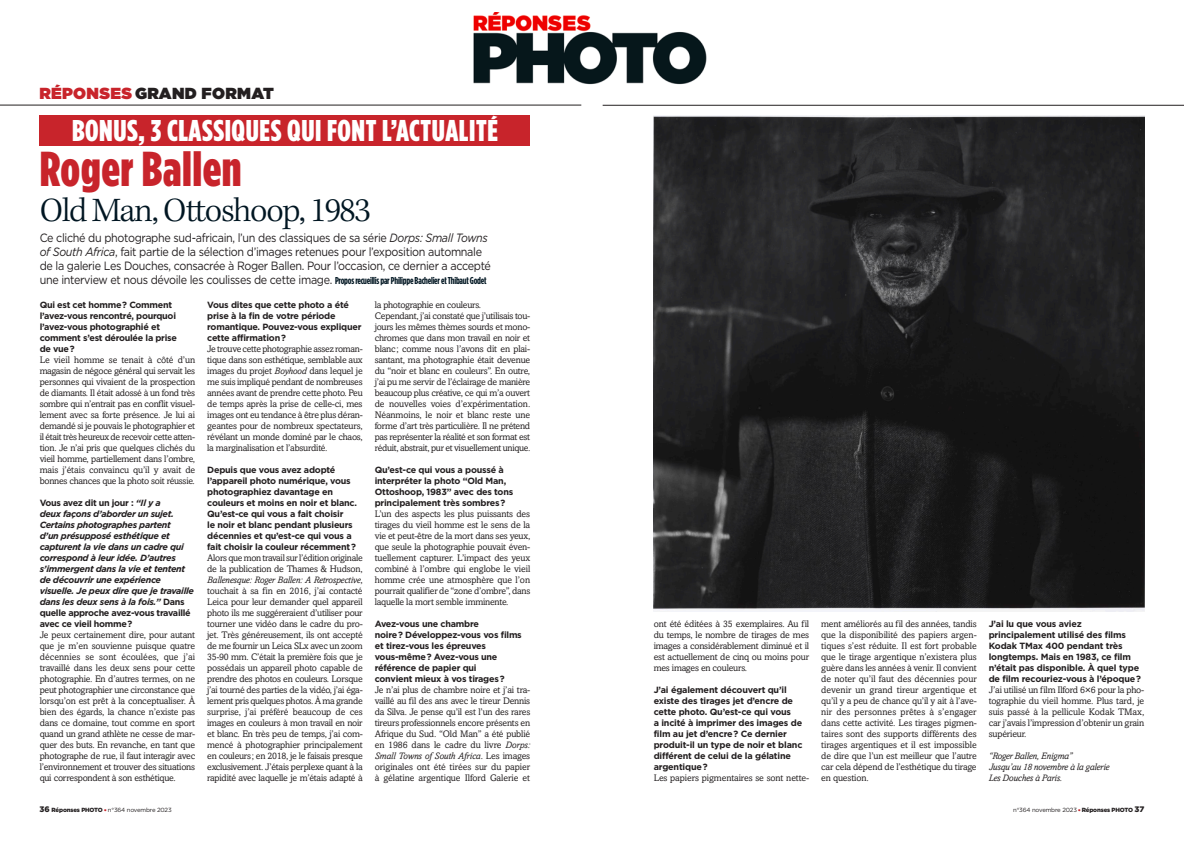
<style>
.page{position:relative;width:1191px;height:842px;background:#fff}
.page>*{position:absolute;margin:0;border:0;box-sizing:border-box;transform-origin:0 0}
.t1{font:900 49px "Gotham Condensed";letter-spacing:.01em;color:#c8242b}
.t2{font:300 35px "Kepler Std";letter-spacing:-.04em;color:#011622}
.t3{font:900 30px "Gotham Condensed";letter-spacing:.02em;color:#fff}
.t4{font:900 16px "Gotham";letter-spacing:.02em;color:#231f20}
.t5{font:12px/14px "Gotham";letter-spacing:-.03em;color:#231f20;scale:.9 1}
.t6{font:9.5px/11px "Amasis MT Pro";letter-spacing:-.025em;color:#231f20;text-align:justify}
.t7{font:italic 9.5px/11px "Amasis MT Pro";letter-spacing:-.025em;color:#231f20}
.t8{font:700 9px/11px "Gotham";letter-spacing:-.025em;color:#231f20}
.t9{font:italic 700 9px/11px "Gotham";letter-spacing:-.035em;color:#231f20}
.t10{font:6px "Gotham";letter-spacing:-.025em;color:#231f20}
.s1{color:#c8242b}
.s2{font-style:italic}
.s3{font-family:"Gotham Condensed";font-weight:700;font-size:10px;color:#011622}
.s4{font-style:normal}
.s5{font-weight:900;font-size:8px}
.s6{font-weight:900}
.s7{font-size:8px;color:#c8242b}
</style>
<div class="page">
<hr style="left:0;top:105px;width:581px;height:1px;background:#231f20">
<div style="left:40px;top:115px;width:490px;height:30px;background:#c8242b"></div>
<hr style="left:602px;top:105px;width:582px;height:1px;background:#231f20">
<img style="left:653px;top:115px;width:491px;height:496px">
<img style="left:473px;top:12px;width:234px;height:73px">
<h3 class="t4" style="left:39px;top:82px;width:236px"><span class="s1">RÉPONSES</span> GRAND FORMAT</h3>
<h3 class="t3" style="left:72px;top:112px;width:427px">BONUS, 3 CLASSIQUES QUI FONT L’ACTUALITÉ</h3>
<h1 class="t1" style="left:40px;top:140px;width:203px">Roger Ballen</h1>
<h2 class="t2" style="left:40px;top:191px;width:332px">Old Man, Ottoshoop, 1983</h2>
<p class="t5" style="left:40px;top:231px;width:503px">Ce cliché du photographe sud-africain, l’un des classiques de sa série <span class="s2">Dorps: Small Towns of South Africa</span>, fait partie de la sélection d’images retenues pour l’exposition automnale de la galerie Les Douches, consacrée à Roger Ballen. Pour l’occasion, ce dernier a accepté une interview et nous dévoile les coulisses de cette image. <span class="s3">Propos recueillis par Philippe Bachelier et Thibaut Godet</span></p>
<p class="t8" style="left:40px;top:299px;width:139px">Qui est cet homme ? Comment l’avez-vous rencontré, pourquoi l’avez-vous photographié et comment s’est déroulée la prise de vue ?</p>
<p class="t6" style="left:40px;top:354px;width:157px">Le vieil homme se tenait à côté d’un magasin de négoce général qui servait les personnes qui vivaient de la prospection de diamants. Il était adossé à un fond très sombre qui n’entrait pas en conflit visuel&shy;lement avec sa forte présence. Je lui ai demandé si je pouvais le photographier et il était très heureux de recevoir cette atten&shy;tion. Je n’ai pris que quelques clichés du vieil homme, partiellement dans l’ombre, mais j’étais convaincu qu’il y avait de bonnes chances que la photo soit réussie.</p>
<p class="t9" style="left:40px;top:497px;width:156px"><span class="s4">Vous avez dit un jour :</span> “Il y a<br>deux façons d’aborder un sujet.<br>Certains photographes partent<br>d’un présupposé esthétique et capturent la vie dans un cadre qui correspond à leur idée. D’autres s’immergent dans la vie et tentent de découvrir une expérience visuelle. Je peux dire que je travaille dans les deux sens à la fois.” <span class="s4">Dans quelle approche avez-vous travaillé avec ce vieil homme ?</span></p>
<p class="t6" style="left:40px;top:629px;width:157px">Je peux certainement dire, pour autant que je m’en souvienne puisque quatre décennies se sont écoulées, que j’ai travaillé dans les deux sens pour cette photographie. En d’autres termes, on ne peut photographier une circonstance que lorsqu’on est prêt à la conceptualiser. À bien des égards, la chance n’existe pas dans ce domaine, tout comme en sport quand un grand athlète ne cesse de mar&shy;quer des buts. En revanche, en tant que photographe de rue, il faut interagir avec l’environnement et trouver des situations qui correspondent à son esthétique.</p>
<p class="t10" style="left:39px;top:806px;width:134px"><span class="s5">36</span> <span class="s6">Réponses PHOTO</span><span class="s7">•</span>n°364 novembre 2023</p>
<p class="t8" style="left:207px;top:299px;width:156px">Vous dites que cette photo a été prise à la fin de votre période romantique. Pouvez-vous expliquer cette affirmation ?</p>
<p class="t6" style="left:207px;top:343px;width:157px">Je trouve cette photographie assez roman&shy;tique dans son esthétique, semblable aux images du projet <span class="s2">Boyhood</span> dans lequel je me suis impliqué pendant de nombreuses années avant de prendre cette photo. Peu de temps après la prise de celle-ci, mes images ont eu tendance à être plus déran&shy;geantes pour de nombreux spectateurs, révélant un monde dominé par le chaos, la marginalisation et l’absurdité.</p>
<p class="t8" style="left:207px;top:464px;width:151px">Depuis que vous avez adopté l’appareil photo numérique, vous photographiez davantage en couleurs et moins en noir et blanc.<br>Qu’est-ce qui vous a fait choisir<br>le noir et blanc pendant plusieurs décennies et qu’est-ce qui vous a fait choisir la couleur récemment ?</p>
<p class="t6" style="left:207px;top:552px;width:157px">Alors que mon travail sur l’édition originale de la publication de Thames &amp; Hudson, <span class="s2">Ballenesque: Roger Ballen: A Retrospective</span>, touchait à sa fin en 2016, j’ai contacté Leica pour leur demander quel appareil photo ils me suggéreraient d’utiliser pour tourner une vidéo dans le cadre du pro&shy;jet. Très généreusement, ils ont accepté de me fournir un Leica SLx avec un zoom 35-90 mm. C’était la première fois que je possédais un appareil photo capable de prendre des photos en couleurs. Lorsque j’ai tourné des parties de la vidéo, j’ai éga&shy;lement pris quelques photos. À ma grande surprise, j’ai préféré beaucoup de ces images en couleurs à mon travail en noir et blanc. En très peu de temps, j’ai com&shy;mencé à photographier principalement en couleurs ; en 2018, je le faisais presque exclusivement. J’étais perplexe quant à la rapidité avec laquelle je m’étais adapté à</p>
<p class="t6" style="left:375px;top:299px;width:157px;text-align:left">la photographie en couleurs.<br>Cependant, j’ai constaté que j’utilisais tou&shy;jours les mêmes thèmes sourds et mono&shy;chromes que dans mon travail en noir et blanc ; comme nous l’avons dit en plai&shy;santant, ma photographie était devenue du “noir et blanc en couleurs”. En outre, j’ai pu me servir de l’éclairage de manière beaucoup plus créative, ce qui m’a ouvert de nouvelles voies d’expérimentation.<br>Néanmoins, le noir et blanc reste une forme d’art très particulière. Il ne prétend pas représenter la réalité et son format est réduit, abstrait, pur et visuellement unique.</p>
<p class="t8" style="left:375px;top:464px;width:140px">Qu’est-ce qui vous a poussé à interpréter la photo “Old Man,<br>Ottoshoop, 1983” avec des tons principalement très sombres ?</p>
<p class="t6" style="left:375px;top:508px;width:157px">L’un des aspects les plus puissants des tirages du vieil homme est le sens de la vie et peut-être de la mort dans ses yeux, que seule la photographie pouvait éven&shy;tuellement capturer. L’impact des yeux combiné à l’ombre qui englobe le vieil homme crée une atmosphère que l’on pourrait qualifier de “zone d’ombre”, dans laquelle la mort semble imminente.</p>
<p class="t8" style="left:375px;top:618px;width:149px">Avez-vous une chambre<br>noire ? Développez-vous vos films et tirez-vous les épreuves vous-même ? Avez-vous une référence de papier qui<br>convient mieux à vos tirages ?</p>
<p class="t6" style="left:375px;top:684px;width:157px">Je n’ai plus de chambre noire et j’ai tra&shy;vaillé au fil des ans avec le tireur Dennis da Silva. Je pense qu’il est l’un des rares tireurs professionnels encore présents en Afrique du Sud. “Old Man” a été publié en 1986 dans le cadre du livre <span class="s2">Dorps:<br>Small Towns of South Africa</span>. Les images originales ont été tirées sur du papier à gélatine argentique Ilford Galerie et</p>
<p class="t6" style="left:653px;top:619px;width:157px">ont été éditées à 35 exemplaires. Au fil du temps, le nombre de tirages de mes images a considérablement diminué et il est actuellement de cinq ou moins pour mes images en couleurs.</p>
<p class="t8" style="left:653px;top:684px;width:150px">J’ai également découvert qu’il existe des tirages jet d’encre de cette photo. Qu’est-ce qui vous<br>a incité à imprimer des images de film au jet d’encre ? Ce dernier produit-il un type de noir et blanc différent de celui de la gélatine argentique ?</p>
<p class="t6" style="left:653px;top:773px;width:157px">Les papiers pigmentaires se sont nette-</p>
<p class="t6" style="left:821px;top:619px;width:157px">ment améliorés au fil des années, tandis que la disponibilité des papiers argen&shy;tiques s’est réduite. Il est fort probable que le tirage argentique n’existera plus guère dans les années à venir. Il convient de noter qu’il faut des décennies pour devenir un grand tireur argentique et qu’il y a peu de chance qu’il y ait à l’ave&shy;nir des personnes prêtes à s’engager dans cette activité. Les tirages pigmen&shy;taires sont des supports différents des tirages argentiques et il est impossible de dire que l’un est meilleur que l’autre car cela dépend de l’esthétique du tirage en question.</p>
<p class="t8" style="left:988px;top:618px;width:154px">J’ai lu que vous aviez principalement utilisé des films<br>Kodak TMax 400 pendant très longtemps. Mais en 1983, ce film n’était pas disponible. À quel type de film recouriez-vous à l’époque ?</p>
<p class="t6" style="left:988px;top:685px;width:157px">J’ai utilisé un film Ilford 6×6 pour la pho&shy;tographie du vieil homme. Plus tard, je suis passé à la pellicule Kodak TMax, car j’avais l’impression d’obtenir un grain supérieur.</p>
<p class="t7" style="left:988px;top:751px;width:122px">“Roger Ballen, Enigma”<br>Jusqu’au 18 novembre à la galerie<br>Les Douches à Paris.</p>
<p class="t10" style="left:1013px;top:806px;width:133px">n°364 novembre 2023<span class="s7">•</span> <span class="s6">Réponses PHOTO</span> <span class="s5">37</span></p>
</div>
